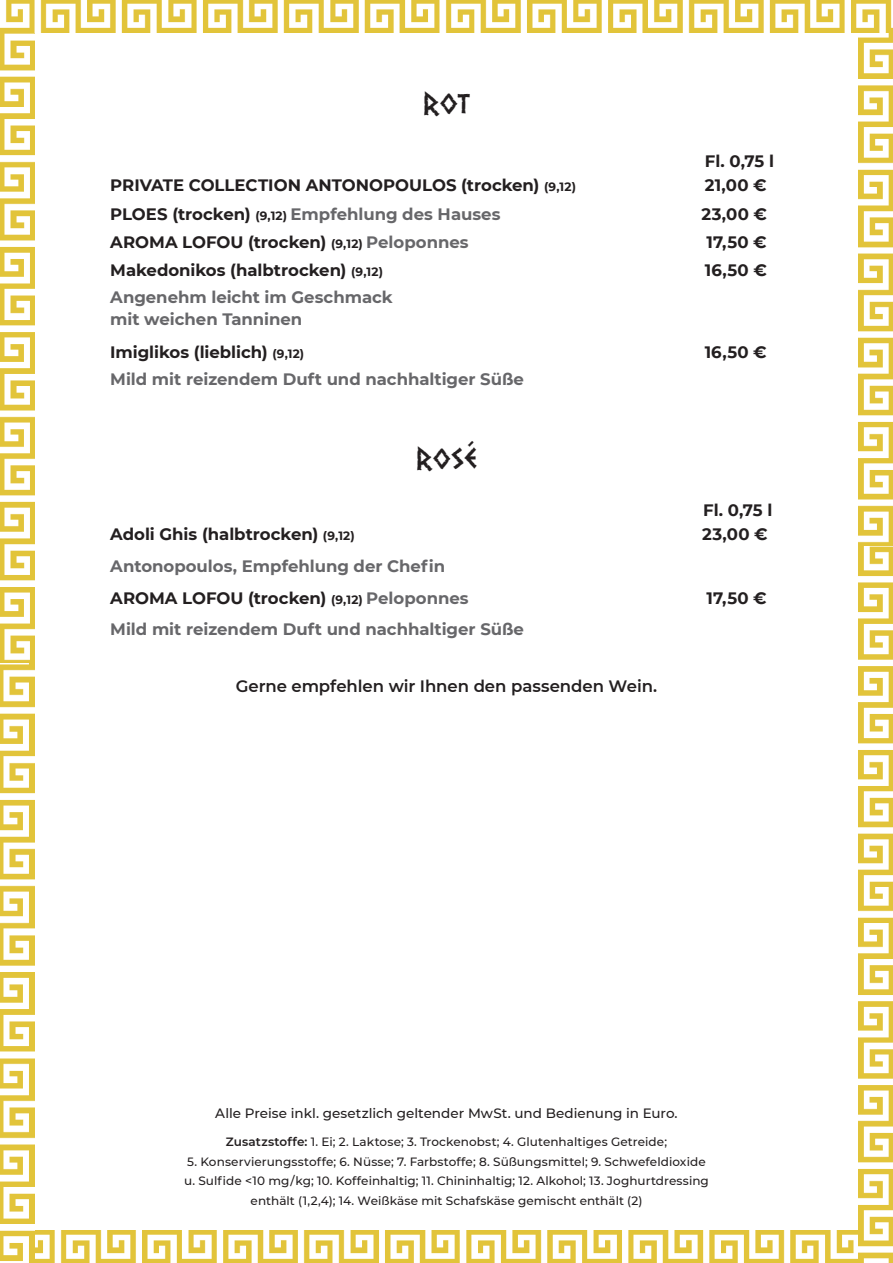
<style>
.page{position:relative;width:893px;height:1263px;background:#fff}
.page>*{position:absolute;margin:0;border:0;box-sizing:border-box;transform-origin:0 0}
.t1{font:27px "Dalek";letter-spacing:-.01em;color:#231f20}
.t2{font:700 16.5px/22.5px "Montserrat";color:#67676a}
.t3{font:700 16.5px "Montserrat";color:#231f20}
.t4{font:600 16.5px "Montserrat";letter-spacing:-.005em;color:#231f20}
.t5{font:500 13.5px "Montserrat";color:#231f20}
.t6{font:500 12px/19.5px "Montserrat";letter-spacing:.005em;color:#231f20;text-align:center}
.s1{font-size:12px}
.s2{color:#231f20}
.s3{font-size:12px;color:#231f20}
.s4{color:#67676a}
.s5{font-weight:600}
</style>
<div class="page">
<img style="left:858px;top:33px;width:34px;height:1197px">
<img style="left:34px;top:1230px;width:858px;height:32px">
<img style="left:0;top:662px;width:34px;height:600px">
<img style="left:0;top:33px;width:34px;height:629px">
<img style="left:0;top:0;width:892px;height:33px">
<h1 class="t1" style="left:422px;top:82px;width:49px">Rot</h1>
<h2 class="t3" style="left:704px;top:149px;width:71px">Fl. 0,75 l</h2>
<h2 class="t3" style="left:110px;top:173px;width:467px">PRIVATE COLLECTION ANTONOPOULOS (trocken) <span class="s1">(9,12)</span></h2>
<h2 class="t3" style="left:704px;top:173px;width:63px">21,00 €</h2>
<h2 class="t2" style="left:110px;top:202px;width:391px"><span class="s2">PLOES (trocken)</span> <span class="s3">(9,12)</span> Empfehlung des Hauses</h2>
<h2 class="t3" style="left:701px;top:202px;width:67px">23,00 €</h2>
<h2 class="t3" style="left:110px;top:230px;width:360px">AROMA LOFOU (trocken) <span class="s1">(9,12)</span> <span class="s4">Peloponnes</span></h2>
<h2 class="t3" style="left:706px;top:230px;width:62px">17,50 €</h2>
<h2 class="t3" style="left:110px;top:258px;width:274px">Makedonikos (halbtrocken) <span class="s1">(9,12)</span></h2>
<h2 class="t3" style="left:704px;top:258px;width:64px">16,50 €</h2>
<h2 class="t2" style="left:110px;top:285px;width:284px">Angenehm leicht im Geschmack mit weichen Tanninen</h2>
<h2 class="t3" style="left:110px;top:340px;width:195px">Imiglikos (lieblich) <span class="s1">(9,12)</span></h2>
<h2 class="t3" style="left:704px;top:340px;width:64px">16,50 €</h2>
<h2 class="t2" style="left:110px;top:367px;width:415px">Mild mit reizendem Duft und nachhaltiger Süße</h2>
<h1 class="t1" style="left:415px;top:437px;width:63px">Rosé</h1>
<h2 class="t3" style="left:703px;top:498px;width:71px">Fl. 0,75 l</h2>
<h2 class="t3" style="left:110px;top:522px;width:246px">Adoli Ghis (halbtrocken) <span class="s1">(9,12)</span></h2>
<h2 class="t3" style="left:702px;top:522px;width:67px">23,00 €</h2>
<h2 class="t2" style="left:110px;top:548px;width:360px;line-height:32.5px">Antonopoulos, Empfehlung der Chefin<br><span class="s2">AROMA LOFOU (trocken)</span> <span class="s3">(9,12)</span> Peloponnes</h2>
<h2 class="t3" style="left:706px;top:586px;width:62px">17,50 €</h2>
<h2 class="t2" style="left:110px;top:617px;width:415px">Mild mit reizendem Duft und nachhaltiger Süße</h2>
<h2 class="t4" style="left:235px;top:674px;width:423px">Gerne empfehlen wir Ihnen den passenden Wein.</h2>
<p class="t5" style="left:215px;top:1103px;width:464px">Alle Preise inkl. gesetzlich geltender MwSt. und Bedienung in Euro.</p>
<p class="t6" style="left:226px;top:1131px;width:442px"><span class="s5">Zusatzstoffe:</span> 1. Ei; 2. Laktose; 3. Trockenobst; 4. Glutenhaltiges Getreide;</p>
<p class="t6" style="left:184px;top:1150px;width:526px">5. Konservierungsstoffe; 6. Nüsse; 7. Farbstoffe; 8. Süßungsmittel; 9. Schwefeldioxide u. Sulfide &lt;10 mg/kg; 10. Koffeinhaltig; 11. Chininhaltig; 12. Alkohol; 13. Joghurtdressing enthält (1,2,4); 14. Weißkäse mit Schafskäse gemischt enthält (2)</p>
</div>
